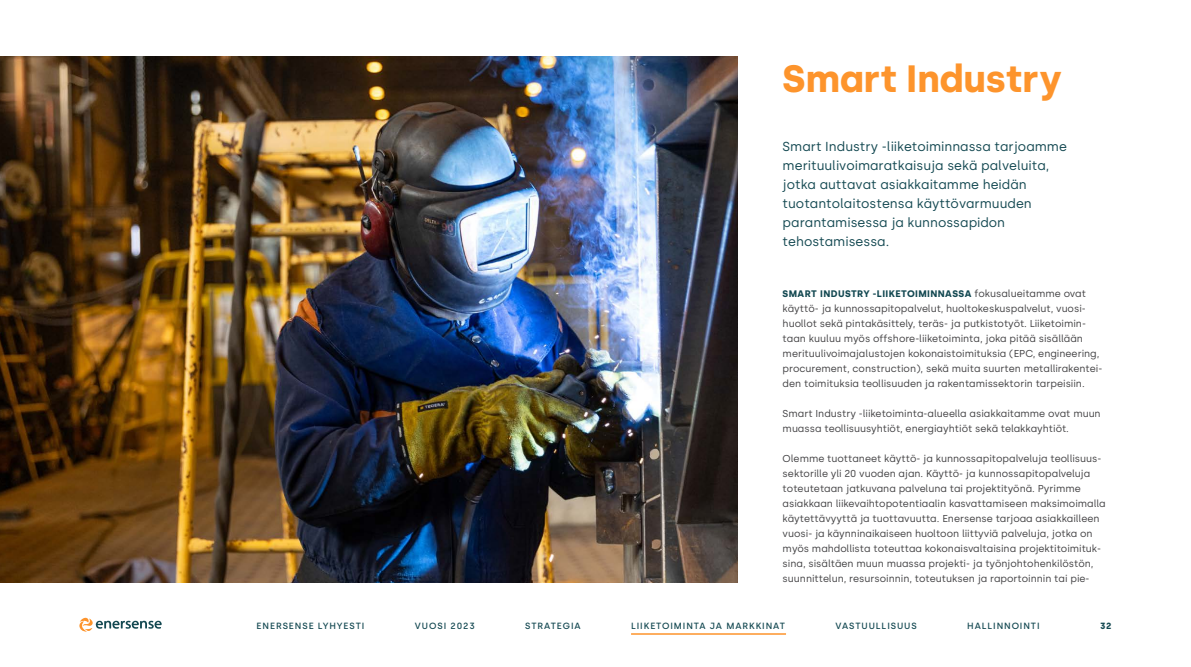
<style>
.page{position:relative;width:1191px;height:667px;background:#fff}
.page>*{position:absolute;margin:0;border:0;box-sizing:border-box;transform-origin:0 0}
.t1{font:700 38px "Silka";letter-spacing:-.01em;color:#fd942c}
.t2{font:13px/19px "Silka";color:#134851}
.t3{font:10px/15px "Silka";color:#414042}
.t4{font:700 9.5px "Silka";letter-spacing:.04em;color:#134851}
.t5{font:500 9px "Silka";letter-spacing:.1em;color:#134851}
.t6{font:700 9px "Silka";color:#134851}
.s1{font-weight:400;font-size:10px;color:#414042}
</style>
<div class="page">
<img style="left:0;top:57px;width:737px;height:525px">
<svg style="left:79px;top:617px;width:83px;height:14px"></svg>
<hr style="left:631px;top:632px;width:155px;height:2px;background:#fd942c">
<h1 class="t1" style="left:782px;top:56px;width:281px">Smart Industry</h1>
<h2 class="t2" style="left:782px;top:137px;width:286px">Smart Industry -liiketoiminnassa tarjoamme merituulivoimaratkaisuja sekä palveluita, jotka auttavat asiakkaitamme heidän tuotantolaitostensa käyttövarmuuden parantamisessa ja kunnossapidon tehostamisessa.</h2>
<p class="t4" style="left:782px;top:288px;width:305px">SMART INDUSTRY -LIIKETOIMINNASSA <span class="s1">fokusalueitamme ovat</span></p>
<p class="t3" style="left:782px;top:301px;width:321px">käyttö- ja kunnossapitopalvelut, huoltokeskuspalvelut, vuosi&shy;huollot sekä pintakäsittely, teräs- ja putkistotyöt. Liiketoimin&shy;taan kuuluu myös offshore-liiketoiminta, joka pitää sisällään merituulivoimajalustojen kokonaistoimituksia (EPC, engineering, procurement, construction), sekä muita suurten metallirakentei&shy;den toimituksia teollisuuden ja rakentamissektorin tarpeisiin.</p>
<p class="t3" style="left:782px;top:406px;width:319px">Smart Industry -liiketoiminta-alueella asiakkaitamme ovat muun muassa teollisuusyhtiöt, energiayhtiöt sekä telakkayhtiöt.</p>
<p class="t3" style="left:782px;top:451px;width:324px">Olemme tuottaneet käyttö- ja kunnossapitopalveluja teollisuus&shy;sektorille yli 20 vuoden ajan. Käyttö- ja kunnossapitopalveluja toteutetaan jatkuvana palveluna tai projektityönä. Pyrimme asiakkaan liikevaihtopotentiaalin kasvattamiseen maksimoimalla käytettävyyttä ja tuottavuutta. Enersense tarjoaa asiakkailleen vuosi- ja käynninaikaiseen huoltoon liittyviä palveluja, jotka on myös mahdollista toteuttaa kokonaisvaltaisina projektitoimituk&shy;sina, sisältäen muun muassa projekti- ja työnjohtohenkilöstön, suunnittelun, resursoinnin, toteutuksen ja raportoinnin tai pie-</p>
<p class="t5" style="left:257px;top:620px;width:109px">ENERSENSE LYHYESTI</p>
<p class="t5" style="left:415px;top:620px;width:61px">VUOSI 2023</p>
<p class="t5" style="left:525px;top:620px;width:57px">STRATEGIA</p>
<p class="t5" style="left:631px;top:620px;width:156px">LIIKETOIMINTA JA MARKKINAT</p>
<p class="t5" style="left:835px;top:620px;width:83px">VASTUULLISUUS</p>
<p class="t5" style="left:967px;top:620px;width:74px">HALLINNOINTI</p>
<p class="t6" style="left:1100px;top:620px;width:13px">32</p>
</div>
